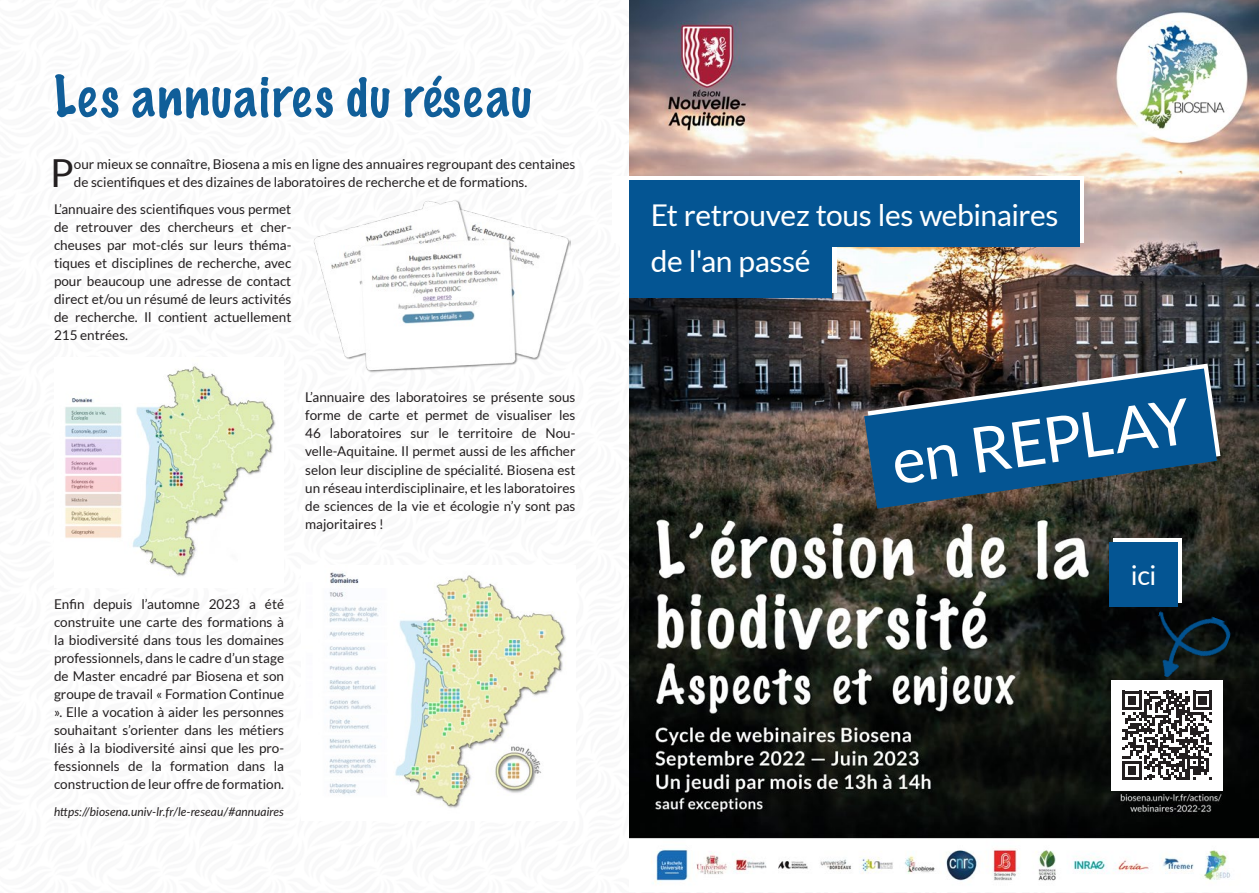
<style>
.page{position:relative;width:1259px;height:893px;background:#fff}
.page>*{position:absolute;margin:0;border:0;box-sizing:border-box;transform-origin:0 0}
.t1{font:63px "Lato";color:#fff}
.t2{font:100 51px "Marker Felt";letter-spacing:.035em;color:#105e99}
.PARAGRAPHE{font:38.55px "Lato";color:#231f20}
.t3{font:30px "Lato";letter-spacing:-.015em;color:#fff}
.t4{font:27px "Lato";color:#fff}
.PARAGRAPHE-2{font:13.5px/18px "Lato";color:#231f20;text-align:justify}
.PARAGRAPHE-3{font:italic 12px "Lato";color:#231f20}
</style>
<div class="page">
<img style="left:314px;top:200px;width:256px;height:173px">
<img style="left:65px;top:366px;width:211px;height:211px">
<img style="left:329px;top:572px;width:237px;height:236px">
<img style="left:629px;top:0;width:630px;height:884px">
<svg style="left:629px;top:176px;width:455px;height:67px"></svg>
<div style="left:620px;top:226px;width:216px;height:67px;background:#fff"></div>
<svg style="left:867px;top:364px;width:353px;height:140px;background:#554945"></svg>
<div style="left:629px;top:181px;width:451px;height:66px;background:#045593"></div>
<svg style="left:864px;top:368px;width:353px;height:141px;background:#1f5075"></svg>
<div style="left:1114px;top:538px;width:68px;height:64px;background:#fff"></div>
<div style="left:1109px;top:542px;width:68px;height:64px;background:#045593"></div>
<div style="left:629px;top:227px;width:203px;height:70px;background:#045593"></div>
<img style="left:1139px;top:599px;width:95px;height:94px">
<div style="left:1111px;top:680px;width:111px;height:111px;background:#fff"></div>
<svg style="left:1122px;top:691px;width:89px;height:89px"></svg>
<p class="t2" style="left:54px;top:56px;width:479px">Les annuaires du réseau</p>
<p class="PARAGRAPHE" style="left:50px;top:152px;width:25px">P</p>
<p class="PARAGRAPHE-2" style="left:74px;top:155px;width:503px">our mieux se connaître, Biosena a mis en ligne des annuaires regroupant des centaines de scientifiques et des dizaines de laboratoires de recherche et de formations.</p>
<p class="PARAGRAPHE-2" style="left:54px;top:200px;width:239px">L’annuaire des scientifiques vous permet de retrouver des chercheurs et cher&shy;cheuses par mot-clés sur leurs théma&shy;tiques et disciplines de recherche, avec pour beaucoup une adresse de contact direct et/ou un résumé de leurs activités de recherche. Il contient actuellement 215 entrées.</p>
<p class="PARAGRAPHE-2" style="left:305px;top:388px;width:272px">L’annuaire des laboratoires se présente sous forme de carte et permet de visualiser les 46 laboratoires sur le territoire de Nou&shy;velle-Aquitaine. Il permet aussi de les afficher selon leur discipline de spécialité. Biosena est un réseau interdisciplinaire, et les laboratoires de sciences de la vie et écologie n’y sont pas majoritaires !</p>
<p class="PARAGRAPHE-2" style="left:54px;top:595px;width:232px">Enfin depuis l’automne 2023 a été construite une carte des formations à la biodiversité dans tous les domaines professionnels, dans le cadre d’un stage de Master encadré par Biosena et son groupe de travail « Formation Continue ». Elle a vocation à aider les personnes souhaitant s’orienter dans les métiers liés à la biodiversité ainsi que les pro&shy;fessionnels de la formation dans la construction de leur offre de formation.</p>
<p class="PARAGRAPHE-3" style="left:54px;top:803px;width:231px">https://biosena.univ-lr.fr/le-reseau/#annuaires</p>
<p class="t3" style="left:651px;top:198px;width:409px">Et retrouvez tous les webinaires</p>
<p class="t3" style="left:651px;top:245px;width:161px">de l'an passé</p>
<p class="t1" style="left:887px;top:427px;width:302px;rotate:-8deg">en REPLAY</p>
<p class="t4" style="left:1131px;top:560px;width:27px">ici</p>
</div>
